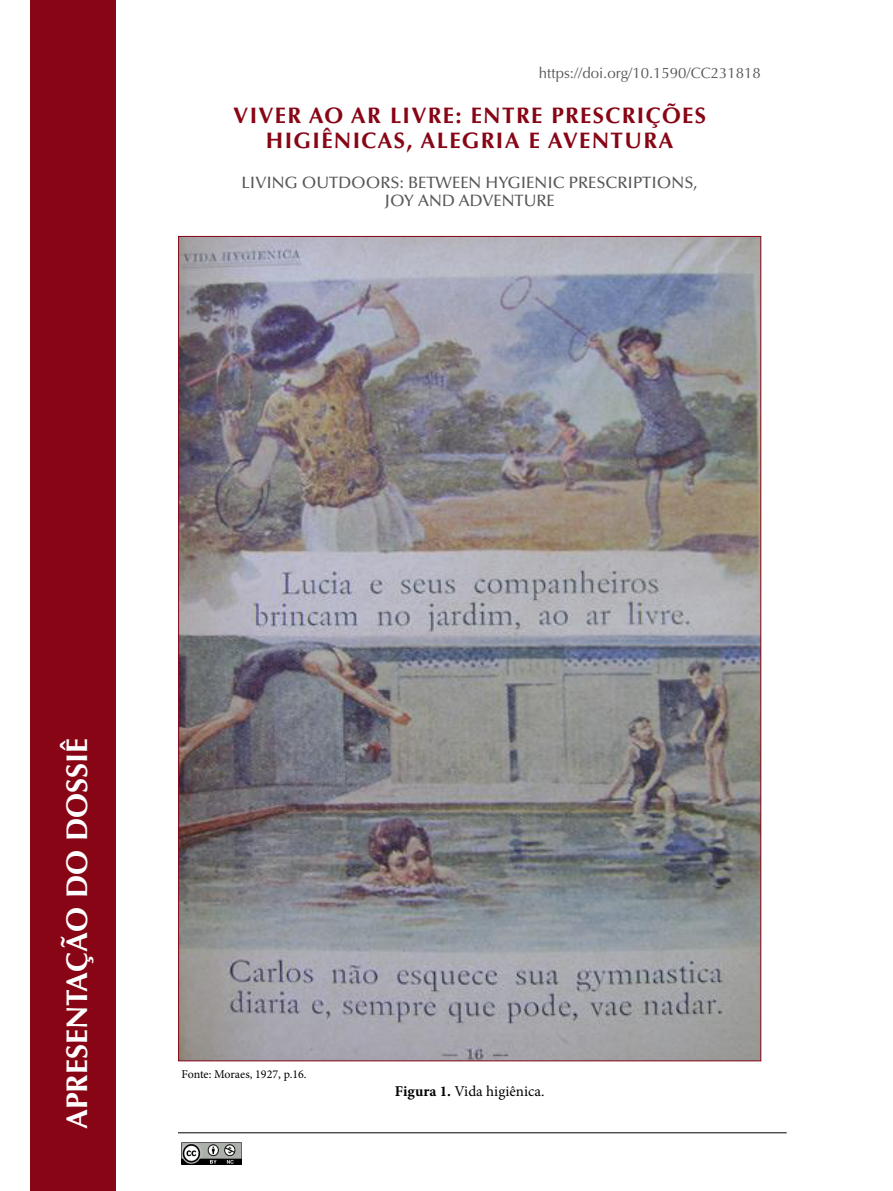
<style>
.page{position:relative;width:893px;height:1191px;background:#fff}
.page>*{position:absolute;margin:0;border:0;box-sizing:border-box;transform-origin:0 0}
.t1{font:700 30px "Optima";color:#fff}
.t2{font:700 22.5px/25.5px "Optima LT Std";letter-spacing:.06em;color:#870515;text-align:center}
.t3{font:500 16.5px/18px "Optima LT Std";color:#575756;text-align:center}
.t4{font:15px "Optima LT Std";color:#575756}
.t5{font:15px "Minion Pro";color:#000}
.t6{font:12px "Minion Pro";color:#000}
.s1{font-weight:700}
</style>
<div class="page">
<hr style="left:85px;top:1132px;width:702px;height:1px;background:#000">
<div style="left:31px;top:0;width:85px;height:1191px;background:#870515"></div>
<div style="left:116px;top:1106px;width:62px;height:82px;background:#fff"></div>
<img style="left:180px;top:238px;width:579px;height:821px">
<img style="left:182px;top:1143px;width:59px;height:21px">
<p class="t4" style="left:539px;top:64px;width:223px">https://doi.org/10.1590/CC231818</p>
<h2 class="t2" style="left:233px;top:103px;width:474px">VIVER AO AR LIVRE: ENTRE PRESCRIÇÕES<br>HIGIÊNICAS, ALEGRIA E AVENTURA</h2>
<p class="t3" style="left:242px;top:173px;width:458px">LIVING OUTDOORS: BETWEEN HYGIENIC PRESCRIPTIONS,<br>JOY AND ADVENTURE</p>
<h1 class="t1" style="left:59px;top:1129px;width:393px;rotate:-90deg">APRESENTAÇÃO DO DOSSIÊ</h1>
<p class="t6" style="left:182px;top:1066px;width:127px">Fonte: Moraes, 1927, p.16.</p>
<p class="t5" style="left:395px;top:1081px;width:151px"><span class="s1">Figura 1.</span> Vida higiênica.</p>
</div>
